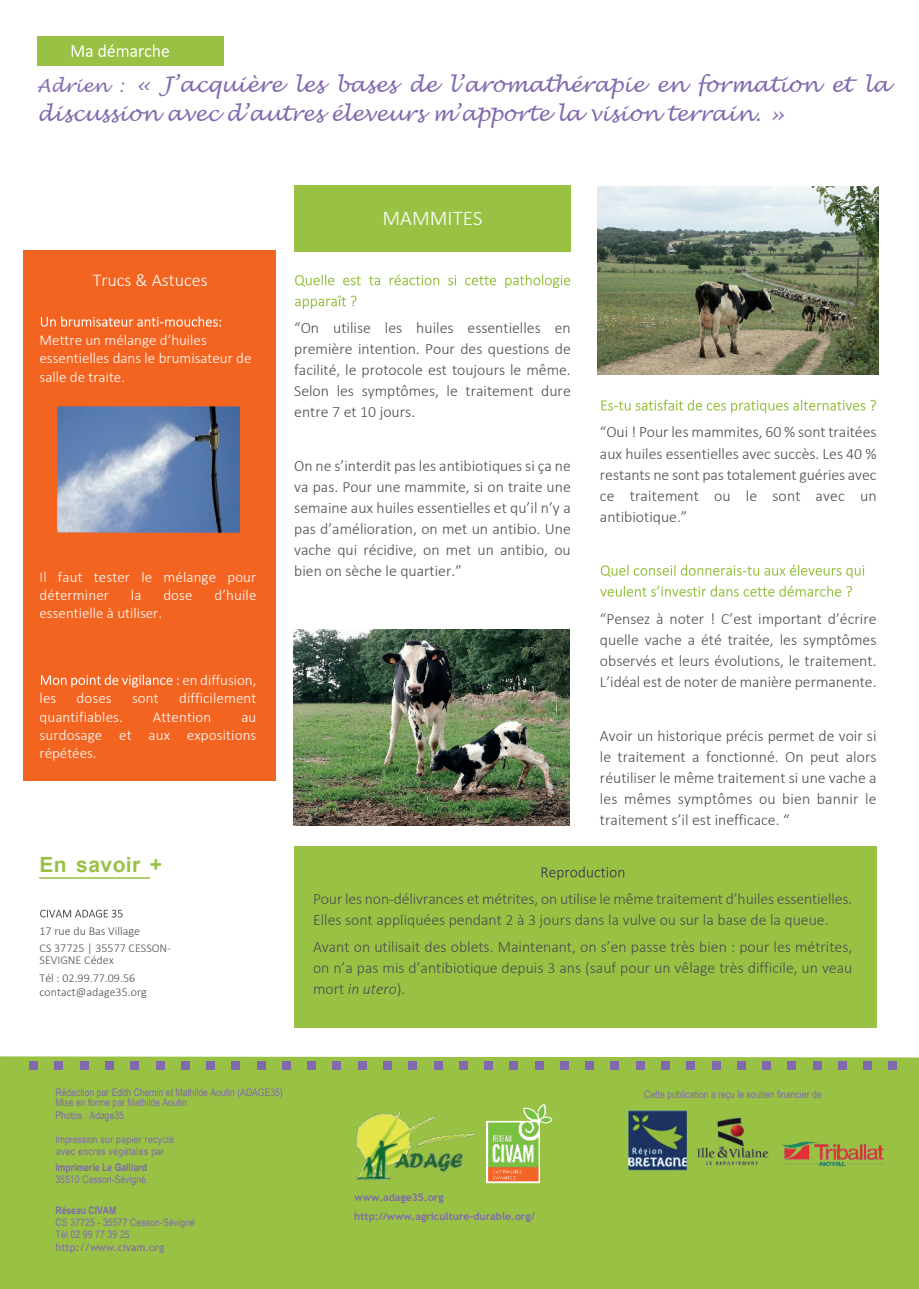
<style>
.page{position:relative;width:919px;height:1289px;background:#fff}
.page>*{position:absolute;margin:0;border:0;box-sizing:border-box;transform-origin:0 0}
.t1{font:italic 21px/29px "Lucida Handwriting";color:#8169ae}
.t2{font:700 21px "Arial";letter-spacing:.02em;color:#99c245}
.t3{font:300 21px "Calibri";color:#fff}
.t4{font:300 18px "Calibri";color:#fff}
.t5{font:300 15.75px/21px "Calibri";color:#4b4c4d;text-align:justify}
.t6{font:300 15px/18.3px "Calibri";letter-spacing:.005em;color:#fff}
.t7{font:300 12px/17.4px "Calibri";color:#4b4c4d}
.t8{font:10.5px/10.5px "Arial Narrow";color:#8169ae}
.t9{font:700 10.5px "Trebuchet MS";color:#8169ae}
.t10{font:10.5px/12px "Arial Narrow";letter-spacing:.03em;color:#8169ae}
.t11{font:700 10.5px "Arial Narrow";color:#8169ae}
.t12{font:10.5px "Trebuchet MS";color:#8169ae}
.s1{font-size:18px}
.s2{font-size:16.5px}
.s3{font-style:italic}
</style>
<div class="page">
<div style="left:293px;top:846px;width:583px;height:181px;background:#99c245"></div>
<div style="left:0;top:1056px;width:918px;height:232px;background:#99c245"></div>
<div style="left:29px;top:1060px;width:9px;height:9px;background:#8169ae"></div>
<div style="left:55px;top:1060px;width:8px;height:9px;background:#8169ae"></div>
<div style="left:80px;top:1060px;width:8px;height:9px;background:#8169ae"></div>
<div style="left:105px;top:1060px;width:9px;height:9px;background:#8169ae"></div>
<div style="left:130px;top:1060px;width:9px;height:9px;background:#8169ae"></div>
<div style="left:156px;top:1060px;width:8px;height:9px;background:#8169ae"></div>
<div style="left:181px;top:1060px;width:8px;height:9px;background:#8169ae"></div>
<div style="left:206px;top:1060px;width:9px;height:9px;background:#8169ae"></div>
<div style="left:232px;top:1060px;width:8px;height:9px;background:#8169ae"></div>
<div style="left:257px;top:1060px;width:8px;height:9px;background:#8169ae"></div>
<div style="left:282px;top:1060px;width:8px;height:9px;background:#8169ae"></div>
<div style="left:307px;top:1060px;width:9px;height:9px;background:#8169ae"></div>
<div style="left:332px;top:1060px;width:9px;height:9px;background:#8169ae"></div>
<div style="left:358px;top:1060px;width:8px;height:9px;background:#8169ae"></div>
<div style="left:383px;top:1060px;width:8px;height:9px;background:#8169ae"></div>
<div style="left:408px;top:1060px;width:9px;height:9px;background:#8169ae"></div>
<div style="left:434px;top:1060px;width:8px;height:9px;background:#8169ae"></div>
<div style="left:459px;top:1060px;width:8px;height:9px;background:#8169ae"></div>
<div style="left:484px;top:1060px;width:9px;height:9px;background:#8169ae"></div>
<div style="left:509px;top:1060px;width:9px;height:9px;background:#8169ae"></div>
<div style="left:535px;top:1060px;width:8px;height:9px;background:#8169ae"></div>
<div style="left:560px;top:1060px;width:8px;height:9px;background:#8169ae"></div>
<div style="left:585px;top:1060px;width:8px;height:9px;background:#8169ae"></div>
<div style="left:610px;top:1060px;width:9px;height:9px;background:#8169ae"></div>
<div style="left:635px;top:1060px;width:9px;height:9px;background:#8169ae"></div>
<div style="left:661px;top:1060px;width:8px;height:9px;background:#8169ae"></div>
<div style="left:686px;top:1060px;width:9px;height:9px;background:#8169ae"></div>
<div style="left:711px;top:1060px;width:9px;height:9px;background:#8169ae"></div>
<div style="left:737px;top:1060px;width:8px;height:9px;background:#8169ae"></div>
<div style="left:762px;top:1060px;width:8px;height:9px;background:#8169ae"></div>
<div style="left:787px;top:1060px;width:9px;height:9px;background:#8169ae"></div>
<div style="left:812px;top:1060px;width:9px;height:9px;background:#8169ae"></div>
<div style="left:838px;top:1060px;width:8px;height:9px;background:#8169ae"></div>
<div style="left:863px;top:1060px;width:8px;height:9px;background:#8169ae"></div>
<div style="left:888px;top:1060px;width:9px;height:9px;background:#8169ae"></div>
<div style="left:37px;top:36px;width:187px;height:30px;background:#99c245"></div>
<hr style="left:39px;top:877px;width:111px;height:1px;background:#99c245">
<svg style="left:40px;top:909px;width:83px;height:8px"></svg>
<div style="left:24px;top:250px;width:252px;height:530px;background:#f36421"></div>
<svg style="left:41px;top:316px;width:180px;height:11px"></svg>
<svg style="left:41px;top:674px;width:138px;height:13px"></svg>
<svg style="left:72px;top:45px;width:20px;height:12px"></svg>
<svg style="left:98px;top:44px;width:71px;height:13px"></svg>
<svg style="left:601px;top:399px;width:274px;height:14px"></svg>
<svg style="left:600px;top:564px;width:264px;height:14px"></svg>
<svg style="left:600px;top:585px;width:251px;height:11px"></svg>
<img style="left:353px;top:1107px;width:130px;height:77px">
<img style="left:629px;top:1110px;width:141px;height:60px">
<img style="left:779px;top:1138px;width:107px;height:29px">
<svg style="left:295px;top:274px;width:39px;height:12px"></svg>
<svg style="left:343px;top:276px;width:18px;height:9px"></svg>
<svg style="left:369px;top:276px;width:11px;height:9px"></svg>
<svg style="left:389px;top:274px;width:50px;height:11px"></svg>
<svg style="left:448px;top:275px;width:8px;height:10px"></svg>
<svg style="left:465px;top:276px;width:31px;height:9px"></svg>
<svg style="left:505px;top:274px;width:65px;height:14px"></svg>
<svg style="left:295px;top:295px;width:61px;height:14px"></svg>
<img style="left:483px;top:1101px;width:70px;height:83px">
<img style="left:293px;top:629px;width:276px;height:197px">
<img style="left:58px;top:406px;width:182px;height:128px">
<svg style="left:541px;top:866px;width:83px;height:14px"></svg>
<img style="left:597px;top:187px;width:281px;height:187px">
<div style="left:294px;top:186px;width:276px;height:66px;background:#99c245"></div>
<h1 class="t1" style="left:37px;top:72px;width:853px"><span class="s1">Adrien</span> <span class="s2">:</span> « J’acquière les bases de l’aromathérapie en formation et la discussion avec d’autres éleveurs m’apporte la vision terrain. »</h1>
<p class="t4" style="left:93px;top:272px;width:116px">Trucs &amp; Astuces</p>
<p class="t6" style="left:40px;top:332px;width:213px">Mettre un mélange d’huiles essentielles dans le brumisateur de salle de traite.</p>
<p class="t6" style="left:40px;top:568px;width:218px">Il faut tester le mélange pour déterminer</p>
<p class="t6" style="left:131px;top:587px;width:12px">la</p>
<p class="t6" style="left:163px;top:587px;width:31px">dose</p>
<p class="t6" style="left:214px;top:587px;width:43px">d’huile</p>
<p class="t6" style="left:40px;top:605px;width:124px">essentielle à utiliser.</p>
<p class="t6" style="left:182px;top:672px;width:75px">en diffusion,</p>
<p class="t6" style="left:40px;top:690px;width:18px">les</p>
<p class="t6" style="left:77px;top:690px;width:37px">doses</p>
<p class="t6" style="left:132px;top:690px;width:28px">sont</p>
<p class="t6" style="left:179px;top:690px;width:79px">difficilement</p>
<p class="t6" style="left:40px;top:708px;width:85px">quantifiables.</p>
<p class="t6" style="left:153px;top:708px;width:60px">Attention</p>
<p class="t6" style="left:40px;top:708px;width:218px;text-align:justify;text-indent:202px">au surdosage et aux expositions répétées.</p>
<h1 class="t2" style="left:39px;top:856px;width:124px">En savoir +</h1>
<p class="t7" style="left:40px;top:923px;width:133px">17 rue du Bas Village<br>CS 37725 | 35577 CESSON-</p>
<p class="t7" style="left:40px;top:952px;width:97px">SEVIGNE Cédex<br>Tél : 02.99.77.09.56</p>
<p class="t7" style="left:40px;top:983px;width:109px">contact@adage35.org</p>
<h1 class="t3" style="left:382px;top:209px;width:102px">MAMMITES</h1>
<p class="t5" style="left:294px;top:319px;width:278px">“On utilise les huiles essentielles en première intention. Pour des questions de facilité, le protocole est toujours le même.<br>Selon les symptômes, le traitement dure entre 7 et 10 jours.</p>
<p class="t5" style="left:294px;top:457px;width:278px">On ne s’interdit pas les antibiotiques si ça ne va pas. Pour une mammite, si on traite une semaine aux huiles essentielles et qu’il n’y a pas d’amélioration, on met un antibio. Une vache qui récidive, on met un antibio, ou bien on sèche le quartier.”</p>
<p class="t5" style="left:600px;top:423px;width:278px">“Oui ! Pour les mammites, 60 % sont traitées aux huiles essentielles avec succès. Les 40 % restants ne sont pas totalement guéries avec ce traitement ou le sont avec un antibiotique.”</p>
<p class="t5" style="left:600px;top:609px;width:278px">“Pensez à noter ! C’est important d’écrire quelle vache a été traitée, les symptômes observés et leurs évolutions, le traitement.<br>L’idéal est de noter de manière permanente.</p>
<p class="t5" style="left:600px;top:726px;width:278px">Avoir un historique précis permet de voir si le traitement a fonctionné. On peut alors réutiliser le même traitement si une vache a les mêmes symptômes ou bien bannir le traitement s’il est inefficace. “</p>
<p class="t5" style="left:313px;top:889px;width:541px">Pour les non-délivrances et métrites, on utilise le même traitement d’huiles essentielles.<br>Elles sont appliquées pendant 2 à 3 jours dans la vulve ou sur la base de la queue.</p>
<p class="t5" style="left:313px;top:937px;width:541px">Avant on utilisait des oblets. Maintenant, on s’en passe très bien : pour les métrites, on n’a pas mis d’antibiotique depuis 3 ans (sauf pour un vêlage très difficile, un veau mort <span class="s3">in utero</span>).</p>
<p class="t8" style="left:55px;top:1087px;width:229px">Rédaction par Edith Chemin et Mathilde Aoutin (ADAGE35)<br>Mise en forme par Mathilde Aoutin</p>
<p class="t8" style="left:55px;top:1110px;width:70px">Photos : Adage35</p>
<p class="t10" style="left:55px;top:1133px;width:120px">Impression sur papier recyclé avec encres végétales par</p>
<p class="t11" style="left:55px;top:1162px;width:93px">Imprimerie Le Galliard</p>
<p class="t8" style="left:55px;top:1174px;width:94px">35510 Cesson-Sévigné.</p>
<p class="t11" style="left:55px;top:1206px;width:62px">Réseau CIVAM</p>
<p class="t8" style="left:56px;top:1217px;width:141px;line-height:12px">CS 37725 - 35577 Cesson-Sévigné<br>Tél 02 99 77 39 25</p>
<p class="t12" style="left:56px;top:1242px;width:110px">http://www.civam.org</p>
<p class="t9" style="left:354px;top:1193px;width:91px">www.adage35.org</p>
<p class="t9" style="left:354px;top:1212px;width:182px">http://www.agriculture-durable.org/</p>
<p class="t8" style="left:644px;top:1090px;width:179px">Cette publication a reçu le soutien financier de</p>
</div>
